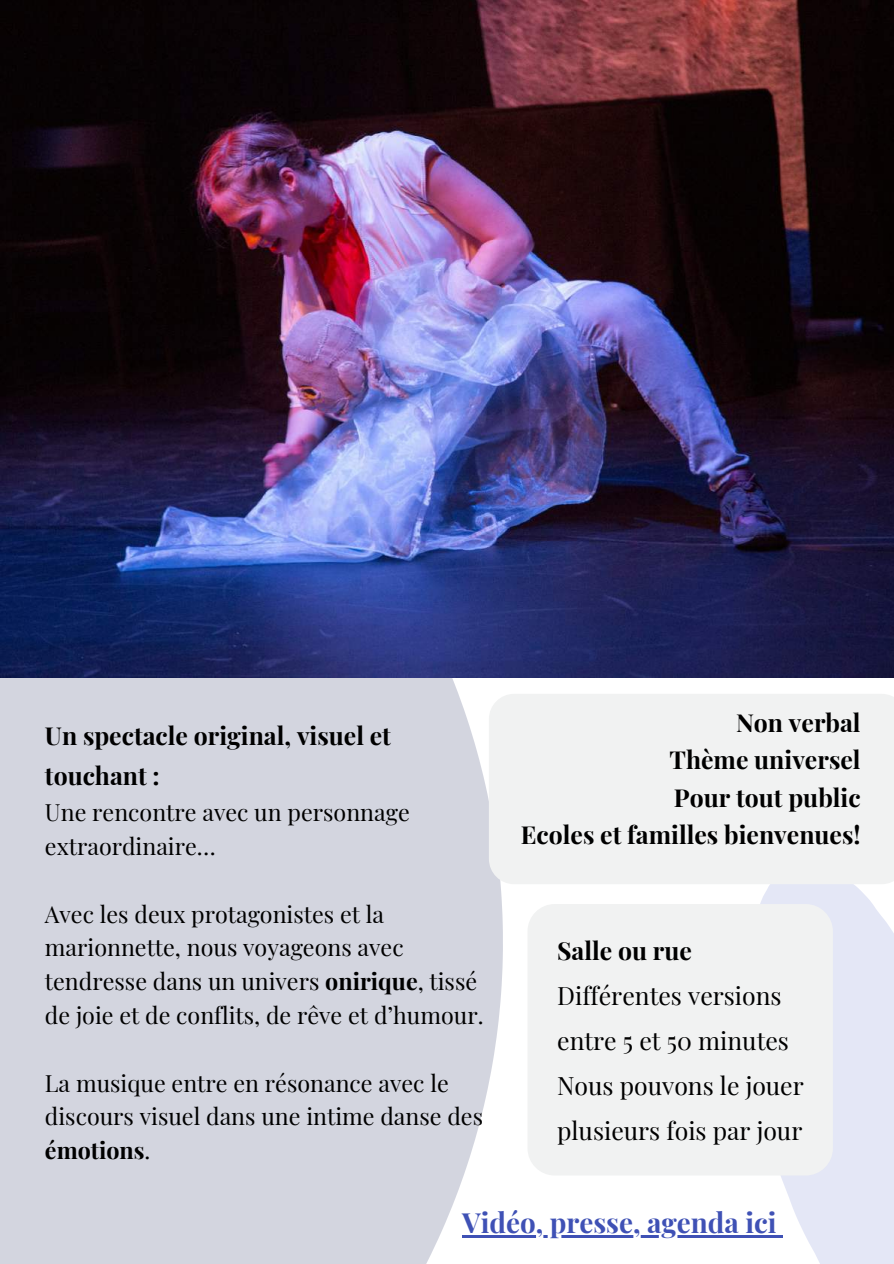
<style>
.page{position:relative;width:894px;height:1264px;background:#fff}
.page>*{position:absolute;margin:0;border:0;box-sizing:border-box;transform-origin:0 0}
.t1{font:700 27.75px "Playfair Display";color:#3f51b5}
.t2{font:700 24.75px/37.2px "Playfair Display";color:#000}
.t3{font:24.75px/45px "Playfair Display";color:#000}
.t4{font:23.25px/33.8px "Playfair Display";color:#000}
.s1{font-weight:700}
</style>
<div class="page">
<svg style="left:731px;top:884px;width:162px;height:379px;fill:#e4e7f6"></svg>
<div style="left:527px;top:904px;width:305px;height:271px;background:#f1f2f2;border-radius:27px"></div>
<svg style="left:0;top:677px;width:731px;height:586px;fill:#d3d5df"></svg>
<img style="left:0;top:0;width:893px;height:677px">
<div style="left:488px;top:693px;width:405px;height:191px;background:#f1f2f2"></div>
<hr style="left:462px;top:1235px;width:314px;height:2px;background:#3f51b5">
<svg style="left:776px;top:1235px;width:6px;height:2px"></svg>
<p class="t2" style="left:45px;top:714px;width:347px;line-height:40.5px">Un spectacle original, visuel et touchant :</p>
<p class="t4" style="left:45px;top:794px;width:366px">Une rencontre avec un personnage extraordinaire…</p>
<p class="t4" style="left:45px;top:896px;width:440px">Avec les deux protagonistes et la marionnette, nous voyageons avec tendresse dans un univers <span class="s1">onirique</span>, tissé de joie et de conflits, de rêve et d’humour.</p>
<p class="t4" style="left:45px;top:1064px;width:439px">La musique entre en résonance avec le discours visuel dans une intime danse des <span class="s1">émotions</span>.</p>
<p class="t2" style="left:520px;top:703px;width:341px;text-align:right">Non verbal<br>Thème universel<br>Pour tout public<br>Ecoles et familles bienvenues!</p>
<p class="t2" style="left:557px;top:930px;width:136px">Salle ou rue</p>
<p class="t3" style="left:557px;top:971px;width:248px">Différentes versions entre 5 et 50 minutes<br>Nous pouvons le jouer plusieurs fois par jour</p>
<p class="t1" style="left:462px;top:1203px;width:316px">Vidéo, presse, agenda ici</p>
</div>
